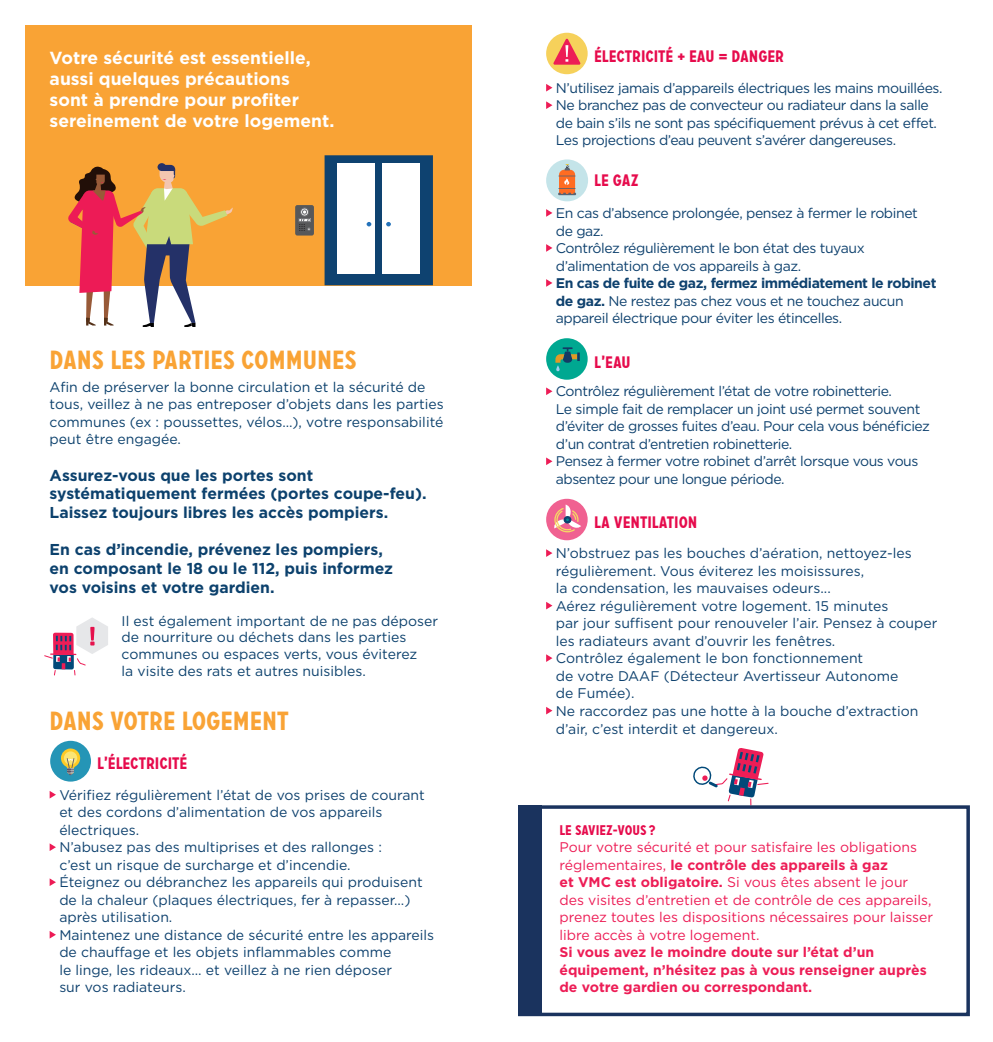
<style>
.page{position:relative;width:993px;height:1042px;background:#fff}
.page>*{position:absolute;margin:0;border:0;box-sizing:border-box;transform-origin:0 0}
.t1{font:700 26.25px "Carrosserie";color:#f9a335}
.t2{font:700 17.5px/21px "Gotham";color:#fff}
.t3{font:700 16.62px "Carrosserie";color:#e60b4c}
.t4{font:700 15.75px/18.9px "Gotham";color:#0c416d}
.t5{font:14px/17.5px "Gotham";letter-spacing:-.015em;color:#0e416e}
.t6{font:14px/16.8px "Gotham";color:#0c416d}
.t7{font:14px/17.5px "Gotham";color:#ed1d56}
.t8{font:700 14px/17.5px "Gotham";color:#ed1d56}
.t9{font:700 14px "Carrosserie";letter-spacing:-.005em;color:#e60b4c}
.s1{font-weight:700}
</style>
<div class="page">
<div style="left:25px;top:25px;width:446px;height:260px;background:#f9a335"></div>
<svg style="left:50px;top:791px;width:6px;height:7px"></svg>
<svg style="left:50px;top:843px;width:6px;height:8px"></svg>
<svg style="left:50px;top:878px;width:6px;height:8px"></svg>
<svg style="left:50px;top:931px;width:6px;height:7px"></svg>
<svg style="left:546px;top:549px;width:6px;height:8px"></svg>
<svg style="left:546px;top:602px;width:6px;height:7px"></svg>
<svg style="left:546px;top:654px;width:6px;height:8px"></svg>
<svg style="left:546px;top:707px;width:6px;height:7px"></svg>
<svg style="left:546px;top:84px;width:6px;height:8px"></svg>
<svg style="left:546px;top:101px;width:6px;height:8px"></svg>
<svg style="left:546px;top:209px;width:6px;height:8px"></svg>
<svg style="left:546px;top:244px;width:6px;height:8px"></svg>
<svg style="left:546px;top:279px;width:6px;height:8px"></svg>
<svg style="left:546px;top:387px;width:6px;height:8px"></svg>
<svg style="left:546px;top:457px;width:6px;height:8px"></svg>
<svg style="left:693px;top:748px;width:76px;height:57px"></svg>
<svg style="left:157px;top:163px;width:9px;height:8px"></svg>
<svg style="left:68px;top:165px;width:165px;height:162px"></svg>
<div style="left:50px;top:741px;width:41px;height:40px;background:#2595b6;border-radius:50%"></div>
<svg style="left:61px;top:748px;width:19px;height:27px"></svg>
<div style="left:546px;top:338px;width:41px;height:42px;background:#00a891;border-radius:50%"></div>
<svg style="left:555px;top:347px;width:24px;height:24px"></svg>
<div style="left:546px;top:499px;width:41px;height:41px;background:#f06191;border-radius:50%"></div>
<svg style="left:554px;top:504px;width:27px;height:29px"></svg>
<div style="left:324px;top:155px;width:109px;height:130px;background:#0e4270"></div>
<div style="left:382px;top:164px;width:38px;height:110px;background:#fff"></div>
<div style="left:337px;top:164px;width:38px;height:110px;background:#fff"></div>
<svg style="left:386px;top:222px;width:5px;height:4px"></svg>
<svg style="left:366px;top:222px;width:5px;height:4px"></svg>
<div style="left:295px;top:205px;width:19px;height:30px;background:#57585a;border-radius:2px"></div>
<svg style="left:298px;top:207px;width:13px;height:24px"></svg>
<div style="left:546px;top:33px;width:41px;height:41px;background:#f6d15b;border-radius:50%"></div>
<svg style="left:553px;top:38px;width:27px;height:27px"></svg>
<div style="left:518px;top:805px;width:451px;height:211px;border:4px solid #1a335e"></div>
<div style="left:518px;top:805px;width:23px;height:211px;background:#1a335e"></div>
<svg style="left:44px;top:617px;width:64px;height:59px"></svg>
<div style="left:546px;top:159px;width:42px;height:42px;background:#c4e4e9;border-radius:50%"></div>
<svg style="left:558px;top:164px;width:18px;height:31px"></svg>
<p class="t2" style="left:50px;top:47px;width:286px">Votre sécurité est essentielle, aussi quelques précautions<br>sont à prendre pour profiter sereinement de votre logement.</p>
<h1 class="t1" style="left:50px;top:343px;width:308px">DANS LES PARTIES COMMUNES</h1>
<p class="t6" style="left:50px;top:377px;width:395px;line-height:17.5px">Afin de préserver la bonne circulation et la sécurité de tous, veillez à ne pas entreposer d’objets dans les parties communes (ex : poussettes, vélos…), votre responsabilité peut être engagée.</p>
<p class="t4" style="left:50px;top:465px;width:378px">Assurez-vous que les portes sont systématiquement fermées (portes coupe-feu).<br>Laissez toujours libres les accès pompiers.</p>
<p class="t4" style="left:50px;top:539px;width:345px">En cas d’incendie, prévenez les pompiers, en composant le 18 ou le 112, puis informez vos voisins et votre gardien.</p>
<p class="t6" style="left:122px;top:612px;width:318px">Il est également important de ne pas déposer de nourriture ou déchets dans les parties communes ou espaces verts, vous éviterez<br>la visite des rats et autres nuisibles.</p>
<h1 class="t1" style="left:50px;top:703px;width:241px">DANS VOTRE LOGEMENT</h1>
<p class="t3" style="left:97px;top:752px;width:92px">L’ÉLECTRICITÉ</p>
<p class="t5" style="left:59px;top:786px;width:376px">Vérifiez régulièrement l’état de vos prises de courant et des cordons d’alimentation de vos appareils électriques.<br>N’abusez pas des multiprises et des rallonges :<br>c’est un risque de surcharge et d’incendie.<br>Éteignez ou débranchez les appareils qui produisent de la chaleur (plaques électriques, fer à repasser…) après utilisation.<br>Maintenez une distance de sécurité entre les appareils de chauffage et les objets inflammables comme<br>le linge, les rideaux… et veillez à ne rien déposer<br>sur vos radiateurs.</p>
<p class="t3" style="left:594px;top:45px;width:192px">ÉLECTRICITÉ + EAU = DANGER</p>
<p class="t5" style="left:555px;top:79px;width:388px">N’utilisez jamais d’appareils électriques les mains mouillées.<br>Ne branchez pas de convecteur ou radiateur dans la salle de bain s’ils ne sont pas spécifiquement prévus à cet effet.<br>Les projections d’eau peuvent s’avérer dangereuses.</p>
<p class="t3" style="left:594px;top:169px;width:46px">LE GAZ</p>
<p class="t5" style="left:555px;top:204px;width:363px">En cas d’absence prolongée, pensez à fermer le robinet de gaz.<br>Contrôlez régulièrement le bon état des tuyaux d’alimentation de vos appareils à gaz.</p>
<p class="t5" style="left:555px;top:274px;width:382px"><span class="s1">En cas de fuite de gaz, fermez immédiatement le robinet de gaz.</span> Ne restez pas chez vous et ne touchez aucun appareil électrique pour éviter les étincelles.</p>
<p class="t3" style="left:594px;top:351px;width:38px">L’EAU</p>
<p class="t5" style="left:555px;top:382px;width:375px">Contrôlez régulièrement l’état de votre robinetterie.<br>Le simple fait de remplacer un joint usé permet souvent d’éviter de grosses fuites d’eau. Pour cela vous bénéficiez d’un contrat d’entretien robinetterie.<br>Pensez à fermer votre robinet d’arrêt lorsque vous vous absentez pour une longue période.</p>
<p class="t3" style="left:594px;top:511px;width:105px">LA VENTILATION</p>
<p class="t5" style="left:555px;top:544px;width:383px">N’obstruez pas les bouches d’aération, nettoyez-les régulièrement. Vous éviterez les moisissures,<br>la condensation, les mauvaises odeurs...<br>Aérez régulièrement votre logement. 15 minutes<br>par jour suffisent pour renouveler l’air. Pensez à couper les radiateurs avant d’ouvrir les fenêtres.<br>Contrôlez également le bon fonctionnement<br>de votre DAAF (Détecteur Avertisseur Autonome<br>de Fumée).<br>Ne raccordez pas une hotte à la bouche d’extraction d’air, c’est interdit et dangereux.</p>
<p class="t9" style="left:559px;top:820px;width:97px">LE SAVIEZ-VOUS ?</p>
<p class="t7" style="left:559px;top:838px;width:375px">Pour votre sécurité et pour satisfaire les obligations réglementaires, <span class="s1">le contrôle des appareils à gaz<br>et VMC est obligatoire.</span> Si vous êtes absent le jour des visites d’entretien et de contrôle de ces appareils, prenez toutes les dispositions nécessaires pour laisser libre accès à votre logement.</p>
<p class="t8" style="left:559px;top:943px;width:368px">Si vous avez le moindre doute sur l’état d’un équipement, n’hésitez pas à vous renseigner auprès de votre gardien ou correspondant.</p>
</div>
